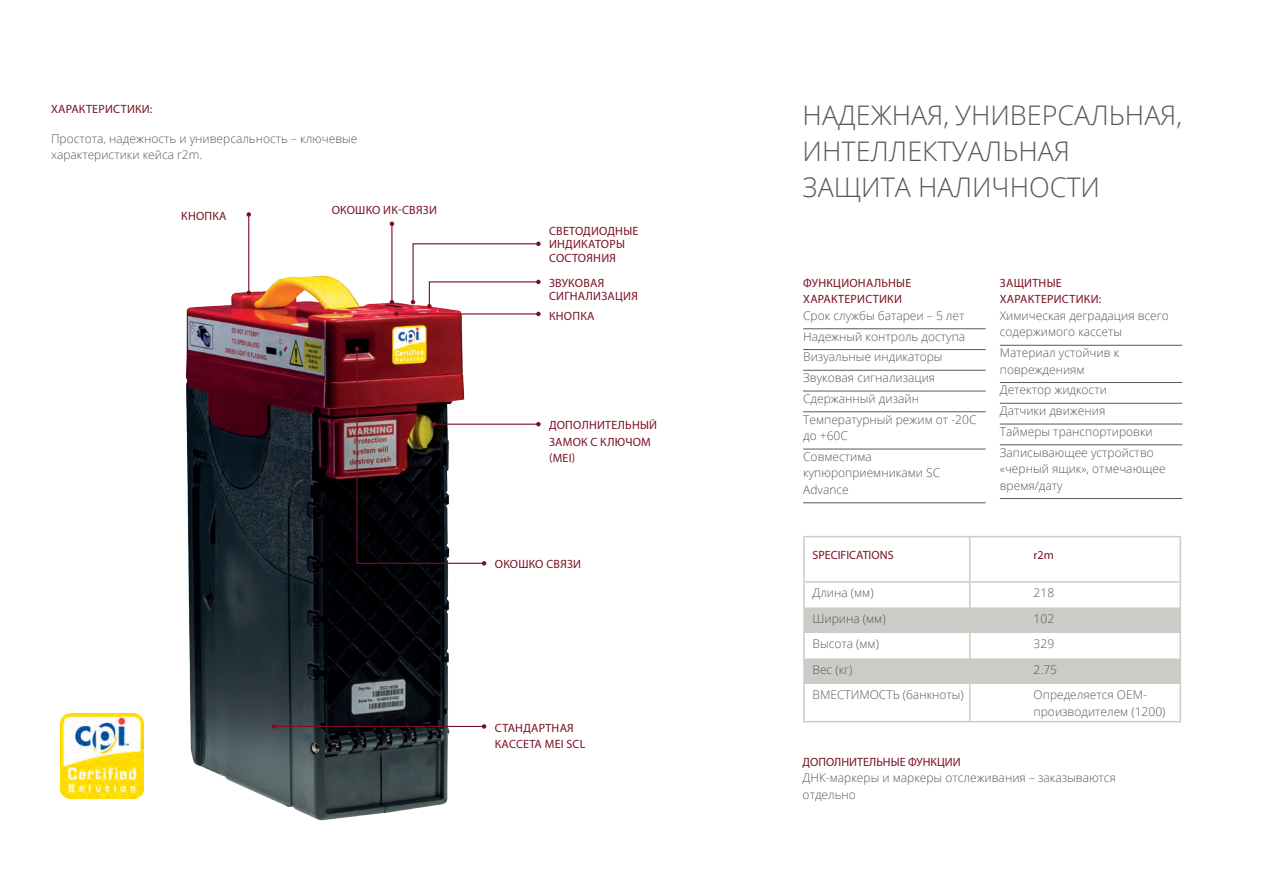
<style>
.page{position:relative;width:1263px;height:893px;background:#fff}
.page>*{position:absolute;margin:0;border:0;box-sizing:border-box;transform-origin:0 0}
.t1{font:300 27px/36px "Open Sans";color:#57585a}
.t2{font:300 12px/16.5px "Open Sans";color:#57585a}
.t3{font:12px/16.5px "Myriad Pro";letter-spacing:.02em;color:#791123}
.t4{font:12px "Myriad Pro";color:#791123}
.s1{font-family:"Open Sans";font-weight:300;color:#57585a}
.s2{font-family:"Myriad Pro";font-weight:400;color:#791123}
</style>
<div class="page">
<hr style="left:803px;top:328px;width:182px;height:1px;background:#57585a">
<hr style="left:803px;top:349px;width:182px;height:1px;background:#57585a">
<hr style="left:803px;top:370px;width:182px;height:1px;background:#57585a">
<hr style="left:803px;top:391px;width:182px;height:1px;background:#57585a">
<hr style="left:803px;top:411px;width:182px;height:1px;background:#57585a">
<hr style="left:803px;top:449px;width:182px;height:1px;background:#57585a">
<hr style="left:803px;top:502px;width:182px;height:1px;background:#57585a">
<hr style="left:1000px;top:345px;width:182px;height:1px;background:#57585a">
<hr style="left:1000px;top:382px;width:182px;height:1px;background:#57585a">
<hr style="left:1000px;top:403px;width:182px;height:1px;background:#57585a">
<hr style="left:1000px;top:424px;width:182px;height:1px;background:#57585a">
<hr style="left:1000px;top:444px;width:182px;height:1px;background:#57585a">
<hr style="left:1000px;top:498px;width:182px;height:1px;background:#57585a">
<img style="left:108px;top:254px;width:432px;height:567px">
<hr style="left:396px;top:313px;width:142px;height:1px;background:#791123">
<svg style="left:394px;top:312px;width:5px;height:4px"></svg>
<hr style="left:248px;top:214px;width:1px;height:79px;background:#791123">
<svg style="left:246px;top:212px;width:5px;height:5px"></svg>
<svg style="left:246px;top:291px;width:5px;height:4px"></svg>
<hr style="left:391px;top:224px;width:1px;height:78px;background:#791123">
<svg style="left:390px;top:222px;width:4px;height:4px"></svg>
<svg style="left:390px;top:300px;width:4px;height:4px"></svg>
<hr style="left:434px;top:424px;width:104px;height:1px;background:#791123">
<svg style="left:536px;top:422px;width:5px;height:4px"></svg>
<hr style="left:274px;top:726px;width:210px;height:1px;background:#791123">
<svg style="left:271px;top:724px;width:5px;height:5px"></svg>
<svg style="left:482px;top:724px;width:4px;height:5px"></svg>
<svg style="left:411px;top:242px;width:130px;height:74px"></svg>
<svg style="left:355px;top:346px;width:131px;height:220px"></svg>
<hr style="left:803px;top:536px;width:167px;height:1px;background:#cbcbc7">
<hr style="left:803px;top:537px;width:2px;height:44px;background:#cbcbc7">
<hr style="left:970px;top:536px;width:211px;height:1px;background:#cbcbc7">
<hr style="left:969px;top:537px;width:1px;height:44px;background:#cbcbc7">
<hr style="left:1179px;top:537px;width:2px;height:44px;background:#cbcbc7">
<hr style="left:803px;top:581px;width:167px;height:2px;background:#cbcbc7">
<hr style="left:803px;top:583px;width:2px;height:24px;background:#cbcbc7">
<hr style="left:970px;top:581px;width:211px;height:2px;background:#cbcbc7">
<hr style="left:1179px;top:583px;width:2px;height:24px;background:#cbcbc7">
<hr style="left:803px;top:607px;width:2px;height:26px;background:#cbcbc7">
<hr style="left:1179px;top:607px;width:2px;height:26px;background:#cbcbc7">
<hr style="left:803px;top:633px;width:2px;height:25px;background:#cbcbc7">
<hr style="left:1179px;top:633px;width:2px;height:25px;background:#cbcbc7">
<hr style="left:803px;top:658px;width:2px;height:26px;background:#cbcbc7">
<svg style="left:804px;top:583px;width:376px;height:101px"></svg>
<hr style="left:1179px;top:658px;width:2px;height:26px;background:#cbcbc7">
<hr style="left:803px;top:684px;width:2px;height:37px;background:#cbcbc7">
<hr style="left:969px;top:684px;width:1px;height:37px;background:#cbcbc7">
<hr style="left:1179px;top:684px;width:2px;height:37px;background:#cbcbc7">
<hr style="left:803px;top:721px;width:167px;height:1px;background:#cbcbc7">
<hr style="left:970px;top:721px;width:211px;height:1px;background:#cbcbc7">
<img style="left:60px;top:713px;width:83px;height:85px">
<p class="t3" style="left:51px;top:101px;width:103px">ХАРАКТЕРИСТИКИ:</p>
<p class="t2" style="left:51px;top:130px;width:308px">Простота, надежность и универсальность – ключевые характеристики кейса r2m.</p>
<p class="t3" style="left:181px;top:208px;width:47px">КНОПКА</p>
<p class="t3" style="left:332px;top:202px;width:107px">ОКОШКО ИК-СВЯЗИ</p>
<p class="t3" style="left:549px;top:224px;width:91px;line-height:13.5px">СВЕТОДИОДНЫЕ<br>ИНДИКАТОРЫ<br>СОСТОЯНИЯ</p>
<p class="t3" style="left:549px;top:276px;width:90px;line-height:13.5px">ЗВУКОВАЯ<br>СИГНАЛИЗАЦИЯ</p>
<p class="t3" style="left:549px;top:307px;width:47px">КНОПКА</p>
<p class="t3" style="left:549px;top:417px;width:110px">ДОПОЛНИТЕЛЬНЫЙ<br>ЗАМОК С КЛЮЧОМ (MEI)</p>
<p class="t3" style="left:495px;top:556px;width:88px">ОКОШКО СВЯЗИ</p>
<p class="t3" style="left:495px;top:719px;width:92px">СТАНДАРТНАЯ<br>КАССЕТА MEI SCL</p>
<p class="t1" style="left:803px;top:96px;width:381px">НАДЕЖНАЯ, УНИВЕРСАЛЬНАЯ,<br>ИНТЕЛЛЕКТУАЛЬНАЯ<br>ЗАЩИТА НАЛИЧНОСТИ</p>
<p class="t3" style="left:803px;top:274px;width:163px">ФУНКЦИОНАЛЬНЫЕ<br>ХАРАКТЕРИСТИКИ<br><span class="s1">Срок службы батареи – 5 лет</span></p>
<p class="t2" style="left:803px;top:328px;width:164px">Надежный контроль доступа</p>
<p class="t2" style="left:803px;top:348px;width:141px">Визуальные индикаторы</p>
<p class="t2" style="left:803px;top:369px;width:134px">Звуковая сигнализация</p>
<p class="t2" style="left:803px;top:390px;width:117px">Сдержанный дизайн</p>
<p class="t2" style="left:803px;top:411px;width:175px">Температурный режим от -20C до +60C</p>
<p class="t2" style="left:803px;top:448px;width:139px">Совместима купюроприемниками SC<br>Advance</p>
<p class="t2" style="left:1000px;top:274px;width:171px"><span class="s2">ЗАЩИТНЫЕ<br>ХАРАКТЕРИСТИКИ:<br></span>Химическая деградация всего содержимого кассеты</p>
<p class="t2" style="left:1000px;top:344px;width:121px">Материал устойчив к повреждениям</p>
<p class="t2" style="left:1000px;top:381px;width:109px">Детектор жидкости</p>
<p class="t2" style="left:1000px;top:402px;width:107px">Датчики движения</p>
<p class="t2" style="left:1000px;top:423px;width:154px">Таймеры транспортировки</p>
<p class="t2" style="left:1000px;top:444px;width:167px">Записывающее устройство «черный ящик», отмечающее время/дату</p>
<p class="t4" style="left:812px;top:547px;width:83px">SPECIFICATIONS</p>
<p class="t3" style="left:1033px;top:546px;width:22px">r2m</p>
<p class="t2" style="left:812px;top:584px;width:63px">Длина (мм)</p>
<p class="t2" style="left:1033px;top:584px;width:22px">218</p>
<p class="t2" style="left:812px;top:610px;width:75px">Ширина (мм)</p>
<p class="t2" style="left:1033px;top:610px;width:22px">102</p>
<p class="t2" style="left:812px;top:635px;width:68px">Высота (мм)</p>
<p class="t2" style="left:1033px;top:635px;width:22px">329</p>
<p class="t2" style="left:812px;top:661px;width:42px">Вес (кг)</p>
<p class="t2" style="left:1033px;top:661px;width:25px">2.75</p>
<p class="t2" style="left:812px;top:686px;width:153px">ВМЕСТИМОСТЬ (банкноты)</p>
<p class="t2" style="left:1033px;top:686px;width:133px">Определяется ОЕМ&shy;производителем (1200)</p>
<p class="t2" style="left:803px;top:753px;width:315px"><span class="s2">ДОПОЛНИТЕЛЬНЫЕ ФУНКЦИИ<br></span>ДНК-маркеры и маркеры отслеживания – заказываются отдельно</p>
</div>
